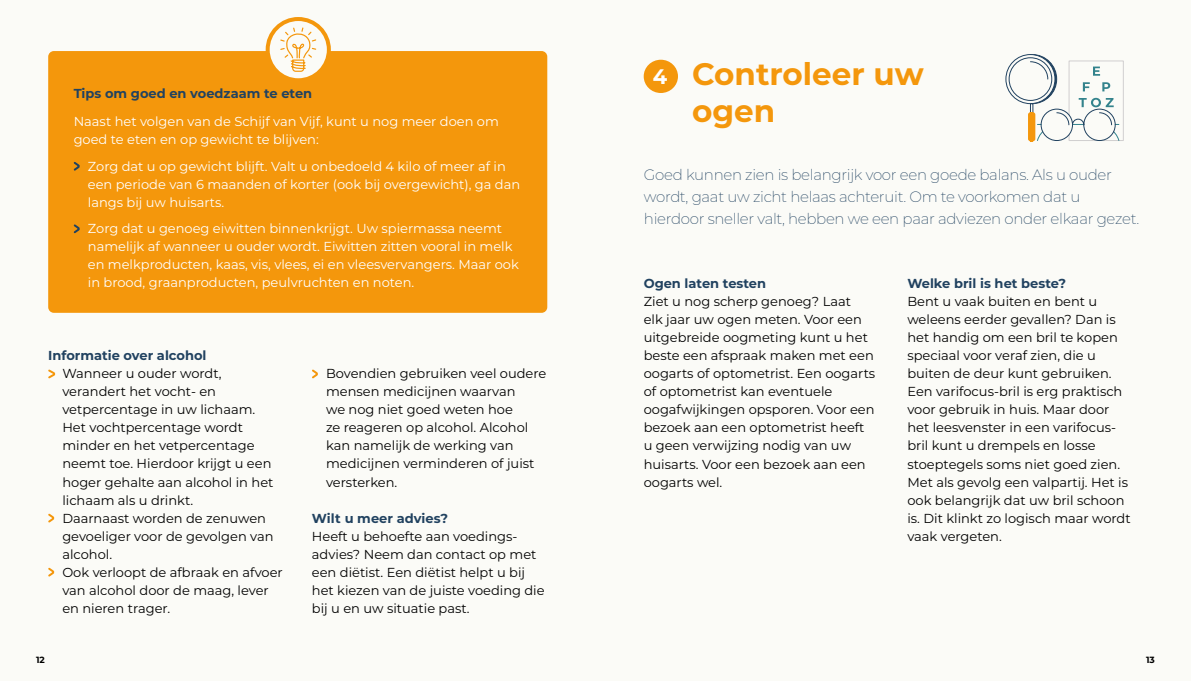
<style>
.page{position:relative;width:1191px;height:681px;background:#fff}
.page>*{position:absolute;margin:0;border:0;box-sizing:border-box;transform-origin:0 0}
.t1{font:700 31px/37.2px "Montserrat";color:#f4970c}
.t2{font:700 21px "Montserrat";color:#fff}
.t3{font:200 15px/22px "Montserrat";letter-spacing:-.02em;color:#214260}
.t4{font:13px/18px "Montserrat";color:#000}
.t5{font:13px/18px "Montserrat";color:#fff}
.t6{font:700 13px "Montserrat";color:#214260}
.t7{font:700 9px "Montserrat";color:#000}
</style>
<div class="page">
<div style="left:0;top:0;width:1191px;height:680px;background:#fbfbf7"></div>
<svg style="left:312px;top:369px;width:6px;height:10px"></svg>
<svg style="left:48px;top:369px;width:8px;height:10px"></svg>
<svg style="left:48px;top:513px;width:7px;height:10px"></svg>
<svg style="left:48px;top:567px;width:7px;height:10px"></svg>
<div style="left:48px;top:51px;width:499px;height:262px;background:#f4970c;border-radius:6px"></div>
<svg style="left:73px;top:162px;width:7px;height:9px"></svg>
<svg style="left:73px;top:224px;width:7px;height:10px"></svg>
<svg style="left:268px;top:19px;width:61px;height:61px"></svg>
<div style="left:266px;top:17px;width:65px;height:65px;border:4px solid #f4970c;border-radius:50%"></div>
<svg style="left:279px;top:27px;width:38px;height:45px"></svg>
<div style="left:643px;top:60px;width:35px;height:33px;background:#f4970c;border-radius:50%"></div>
<svg style="left:1006px;top:54px;width:49px;height:50px"></svg>
<div style="left:1005px;top:54px;width:50px;height:50px;border:1px solid #214260;border-radius:50%"></div>
<div style="left:1009px;top:58px;width:42px;height:42px;background:#fbfbf7;border-radius:50%"></div>
<div style="left:1008px;top:57px;width:44px;height:44px;border:1px solid #214260;border-radius:50%"></div>
<svg style="left:1029px;top:54px;width:95px;height:88px"></svg>
<div style="left:1030px;top:103px;width:3px;height:17px;border:1px solid #214260"></div>
<div style="left:1028px;top:112px;width:5px;height:29px;background:#f4970c;border-radius:2px"></div>
<div style="left:1030px;top:112px;width:5px;height:29px;background:#f4970c;border-radius:2px"></div>
<p class="t6" style="left:74px;top:84px;width:240px">Tips om goed en voedzaam te eten</p>
<p class="t5" style="left:74px;top:112px;width:426px">Naast het volgen van de Schijf van Vijf, kunt u nog meer doen om goed te eten en op gewicht te blijven:</p>
<p class="t5" style="left:88px;top:156px;width:434px">Zorg dat u op gewicht blijft. Valt u onbedoeld 4 kilo of meer af in een periode van 6 maanden of korter (ook bij overgewicht), ga dan langs bij uw huisarts.</p>
<p class="t5" style="left:88px;top:219px;width:432px">Zorg dat u genoeg eiwitten binnenkrijgt. Uw spiermassa neemt namelijk af wanneer u ouder wordt. Eiwitten zitten vooral in melk en melkproducten, kaas, vis, vlees, ei en vleesvervangers. Maar ook in brood, graanproducten, peulvruchten en noten.</p>
<p class="t6" style="left:48px;top:346px;width:160px">Informatie over alcohol</p>
<p class="t4" style="left:62px;top:364px;width:222px">Wanneer u ouder wordt, verandert het vocht- en vetpercentage in uw lichaam.<br>Het vochtpercentage wordt minder en het vetpercentage neemt toe. Hierdoor krijgt u een hoger gehalte aan alcohol in het lichaam als u drinkt.<br>Daarnaast worden de zenuwen gevoeliger voor de gevolgen van alcohol.<br>Ook verloopt de afbraak en afvoer van alcohol door de maag, lever en nieren trager.</p>
<p class="t4" style="left:326px;top:364px;width:222px">Bovendien gebruiken veel oudere mensen medicijnen waarvan<br>we nog niet goed weten hoe<br>ze reageren op alcohol. Alcohol kan namelijk de werking van medicijnen verminderen of juist versterken.</p>
<p class="t6" style="left:312px;top:508px;width:138px">Wilt u meer advies?</p>
<p class="t4" style="left:312px;top:526px;width:234px">Heeft u behoefte aan voedings&shy;advies? Neem dan contact op met een diëtist. Een diëtist helpt u bij het kiezen van de juiste voeding die bij u en uw situatie past.</p>
<h2 class="t2" style="left:653px;top:61px;width:16px">4</h2>
<h1 class="t1" style="left:692px;top:54px;width:233px">Controleer uw ogen</h1>
<p class="t3" style="left:644px;top:163px;width:497px">Goed kunnen zien is belangrijk voor een goede balans. Als u ouder wordt, gaat uw zicht helaas achteruit. Om te voorkomen dat u hierdoor sneller valt, hebben we een paar adviezen onder elkaar gezet.</p>
<p class="t6" style="left:643px;top:274px;width:124px">Ogen laten testen</p>
<p class="t4" style="left:643px;top:292px;width:233px">Ziet u nog scherp genoeg? Laat<br>elk jaar uw ogen meten. Voor een uitgebreide oogmeting kunt u het beste een afspraak maken met een oogarts of optometrist. Een oogarts of optometrist kan eventuele oogafwijkingen opsporen. Voor een bezoek aan een optometrist heeft u geen verwijzing nodig van uw huisarts. Voor een bezoek aan een oogarts wel.</p>
<p class="t6" style="left:907px;top:274px;width:160px">Welke bril is het beste?</p>
<p class="t4" style="left:907px;top:292px;width:225px">Bent u vaak buiten en bent u weleens eerder gevallen? Dan is het handig om een bril te kopen speciaal voor veraf zien, die u buiten de deur kunt gebruiken.<br>Een varifocus-bril is erg praktisch voor gebruik in huis. Maar door het leesvenster in een varifocus&shy;bril kunt u drempels en losse stoeptegels soms niet goed zien.<br>Met als gevolg een valpartij. Het is ook belangrijk dat uw bril schoon is. Dit klinkt zo logisch maar wordt vaak vergeten.</p>
<p class="t7" style="left:36px;top:653px;width:10px">12</p>
<p class="t7" style="left:1146px;top:653px;width:10px">13</p>
</div>
